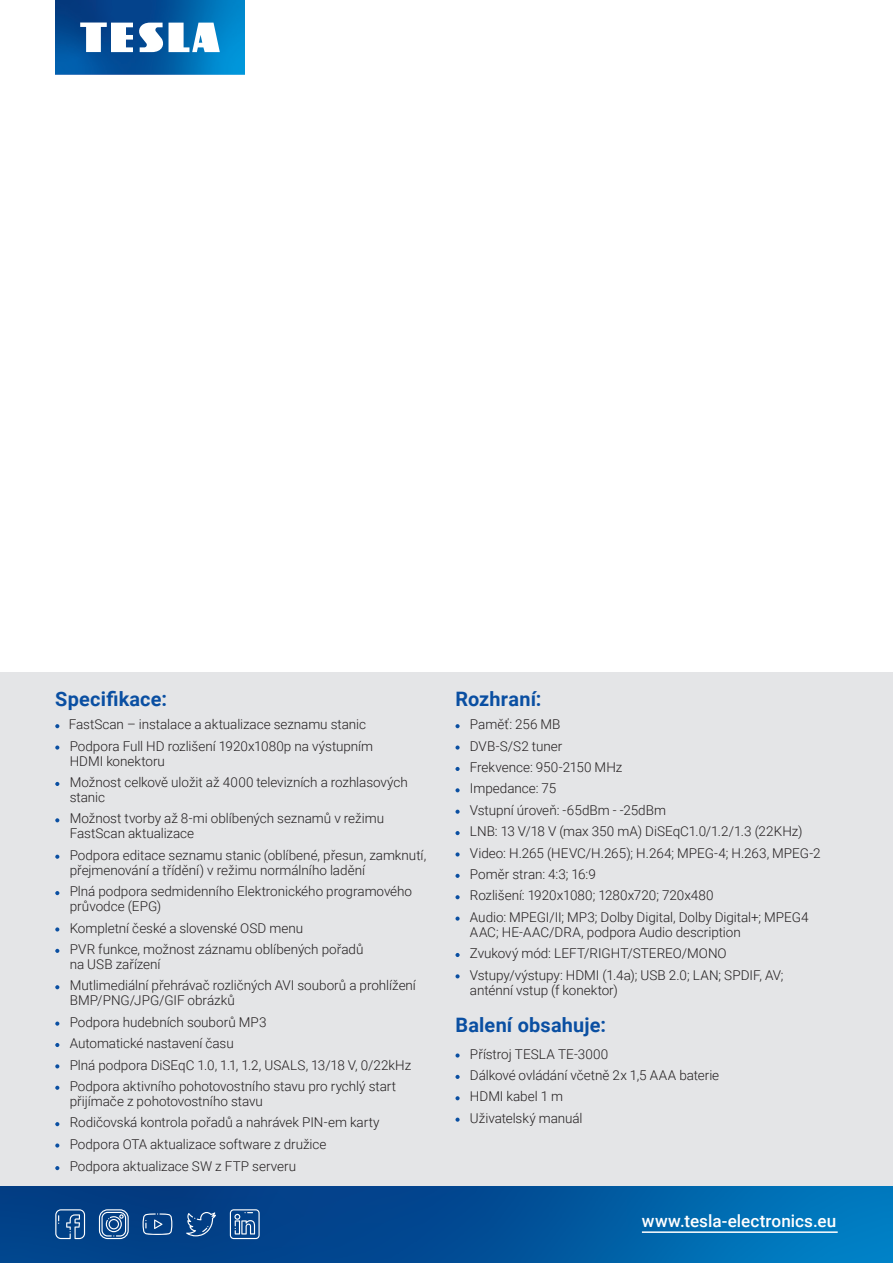
<style>
.page{position:relative;width:893px;height:1263px;background:#fff}
.page>*{position:absolute;margin:0;border:0;box-sizing:border-box;transform-origin:0 0}
.t1{font:700 19.95px "Roboto";letter-spacing:.01em;color:#0a4fa2}
.t2{font:500 17.1px "Roboto";color:#fff}
.t3{font:300 13.5px/21.5px "Roboto";letter-spacing:-.005em;color:#231f20}
</style>
<div class="page">
<svg style="left:0;top:1185px;width:893px;height:78px;background:#04569c"></svg>
<svg style="left:55px;top:1209px;width:30px;height:30px"></svg>
<svg style="left:99px;top:1209px;width:30px;height:30px"></svg>
<svg style="left:230px;top:1209px;width:30px;height:30px"></svg>
<svg style="left:186px;top:1212px;width:30px;height:24px"></svg>
<svg style="left:143px;top:1213px;width:29px;height:22px"></svg>
<hr style="left:642px;top:1231px;width:196px;height:2px;background:#fff">
<div style="left:0;top:672px;width:893px;height:513px;background:#e4e5e7"></div>
<svg style="left:55px;top:724px;width:4px;height:4px"></svg>
<svg style="left:55px;top:745px;width:4px;height:5px"></svg>
<svg style="left:55px;top:782px;width:4px;height:4px"></svg>
<svg style="left:55px;top:818px;width:4px;height:4px"></svg>
<svg style="left:55px;top:855px;width:4px;height:4px"></svg>
<svg style="left:55px;top:891px;width:4px;height:4px"></svg>
<svg style="left:55px;top:927px;width:4px;height:4px"></svg>
<svg style="left:55px;top:949px;width:4px;height:4px"></svg>
<svg style="left:55px;top:985px;width:4px;height:4px"></svg>
<svg style="left:55px;top:1021px;width:4px;height:5px"></svg>
<svg style="left:55px;top:1043px;width:4px;height:4px"></svg>
<svg style="left:55px;top:1064px;width:4px;height:4px"></svg>
<svg style="left:55px;top:1086px;width:4px;height:4px"></svg>
<svg style="left:55px;top:1122px;width:4px;height:4px"></svg>
<svg style="left:55px;top:1143px;width:4px;height:4px"></svg>
<svg style="left:55px;top:1166px;width:4px;height:4px"></svg>
<svg style="left:455px;top:724px;width:5px;height:4px"></svg>
<svg style="left:455px;top:745px;width:5px;height:5px"></svg>
<svg style="left:455px;top:767px;width:5px;height:4px"></svg>
<svg style="left:455px;top:788px;width:5px;height:4px"></svg>
<svg style="left:455px;top:810px;width:5px;height:4px"></svg>
<svg style="left:455px;top:831px;width:5px;height:4px"></svg>
<svg style="left:455px;top:852px;width:5px;height:4px"></svg>
<svg style="left:455px;top:874px;width:5px;height:4px"></svg>
<svg style="left:455px;top:895px;width:5px;height:4px"></svg>
<svg style="left:455px;top:916px;width:5px;height:5px"></svg>
<svg style="left:455px;top:953px;width:5px;height:4px"></svg>
<svg style="left:455px;top:974px;width:5px;height:4px"></svg>
<svg style="left:455px;top:1053px;width:5px;height:4px"></svg>
<svg style="left:455px;top:1075px;width:5px;height:4px"></svg>
<svg style="left:455px;top:1096px;width:5px;height:4px"></svg>
<svg style="left:455px;top:1117px;width:5px;height:5px"></svg>
<img style="left:55px;top:0;width:190px;height:75px">
<svg style="left:80px;top:23px;width:140px;height:29px"></svg>
<h1 class="t1" style="left:55px;top:684px;width:113px">Specifikace:</h1>
<h1 class="t1" style="left:455px;top:684px;width:87px">Rozhraní:</h1>
<p class="t3" style="left:69px;top:713px;width:306px">FastScan – instalace a aktualizace seznamu stanic<br>Podpora Full HD rozlišení 1920x1080p na výstupním</p>
<p class="t3" style="left:70px;top:750px;width:340px">HDMI konektoru<br>Možnost celkově uložit až 4000 televizních a rozhlasových</p>
<p class="t3" style="left:70px;top:786px;width:316px">stanic<br>Možnost tvorby až 8-mi oblíbených seznamů v režimu</p>
<p class="t3" style="left:70px;top:822px;width:358px">FastScan aktualizace<br>Podpora editace seznamu stanic (oblíbené, přesun, zamknutí,</p>
<p class="t3" style="left:70px;top:859px;width:344px">přejmenování a třídění) v režimu normálního ladění<br>Plná podpora sedmidenního Elektronického programového</p>
<p class="t3" style="left:70px;top:895px;width:295px">průvodce (EPG)<br>Kompletní české a slovenské OSD menu<br>PVR funkce, možnost záznamu oblíbených pořadů</p>
<p class="t3" style="left:70px;top:953px;width:348px">na USB zařízení<br>Mutlimediální přehrávač rozličných AVI souborů a prohlížení</p>
<p class="t3" style="left:70px;top:989px;width:343px">BMP/PNG/JPG/GIF obrázků<br>Podpora hudebních souborů MP3<br>Automatické nastavení času<br>Plná podpora DiSEqC 1.0, 1.1, 1.2, USALS, 13/18 V, 0/22kHz Podpora aktivního pohotovostního stavu pro rychlý start</p>
<p class="t3" style="left:70px;top:1090px;width:311px">přijímače z pohotovostního stavu<br>Rodičovská kontrola pořadů a nahrávek PIN-em karty Podpora OTA aktualizace software z družice Podpora aktualizace SW z FTP serveru</p>
<p class="t3" style="left:470px;top:713px;width:352px">Paměť: 256 MB<br>DVB-S/S2 tuner<br>Frekvence: 950-2150 MHz<br>Impedance: 75<br>Vstupní úroveň: -65dBm - -25dBm<br>LNB: 13 V/18 V (max 350 mA) DiSEqC1.0/1.2/1.3 (22KHz)<br>Video: H.265 (HEVC/H.265); H.264; MPEG-4; H.263, MPEG-2<br>Poměr stran: 4:3; 16:9<br>Rozlišení: 1920x1080; 1280x720; 720x480<br>Audio: MPEGI/II; MP3; Dolby Digital, Dolby Digital+; MPEG4</p>
<p class="t3" style="left:470px;top:921px;width:315px">AAC; HE-AAC/DRA, podpora Audio description<br>Zvukový mód: LEFT/RIGHT/STEREO/MONO<br>Vstupy/výstupy: HDMI (1.4a); USB 2.0; LAN; SPDIF, AV;</p>
<p class="t3" style="left:470px;top:978px;width:149px">anténní vstup (f konektor)</p>
<h1 class="t1" style="left:455px;top:1011px;width:152px">Balení obsahuje:</h1>
<p class="t3" style="left:470px;top:1042px;width:251px">Přístroj TESLA TE-3000<br>Dálkové ovládání včetně 2x 1,5 AAA baterie<br>HDMI kabel 1 m<br>Uživatelský manuál</p>
<p class="t2" style="left:642px;top:1209px;width:196px">www.tesla-electronics.eu</p>
</div>
